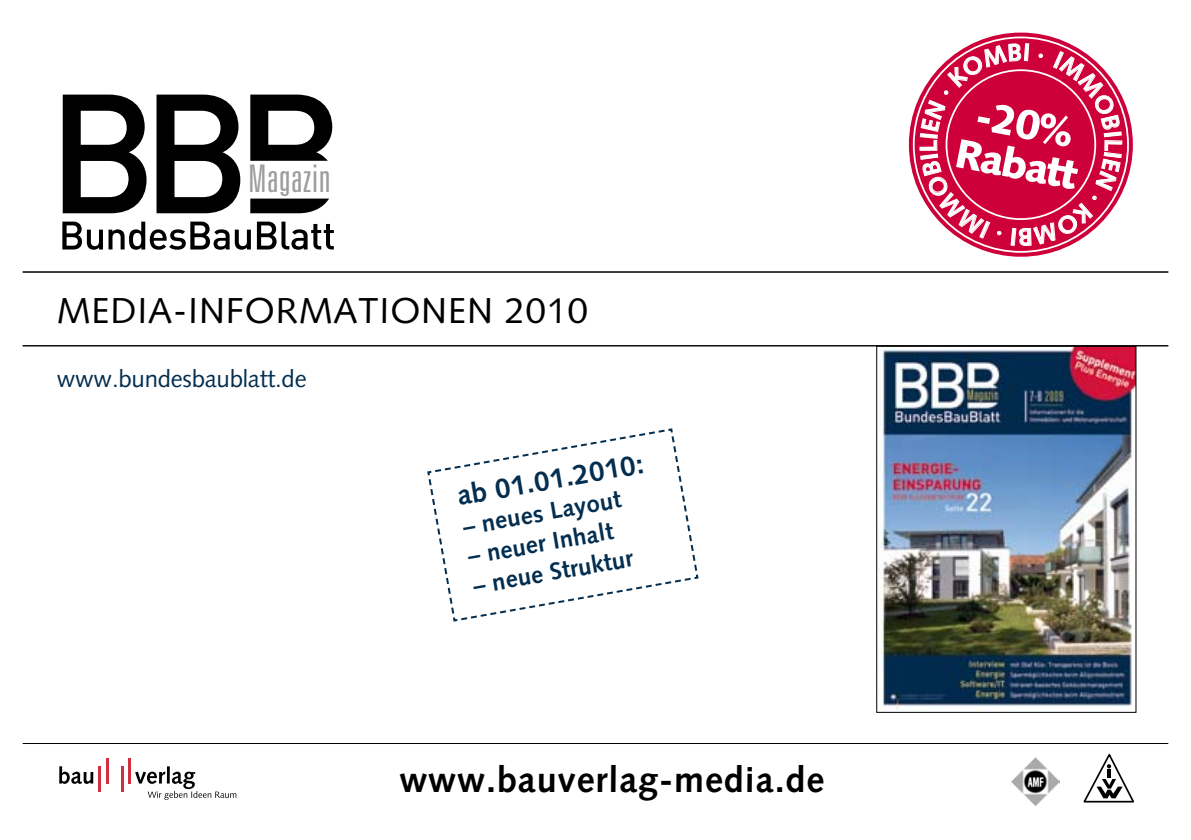
<style>
.page{position:relative;width:1191px;height:840px;background:#fff}
.page>*{position:absolute;margin:0;border:0;box-sizing:border-box;transform-origin:0 0}
.t1{font:300 ultra-condensed 38px "Univers LT Std";letter-spacing:.02em;color:#9c9d9f;scale:1.06 1}
.t2{font:36px "Syntax LT Std";letter-spacing:.025em;color:#000}
.t3{font:700 36px "Syntax LT Std";letter-spacing:.025em;color:#000}
.t4{font:700 28px "Syntax LT Std";color:#032e50}
.t5{font:700 24px "Syntax LT Std";color:#032e50}
.t6{font:24px "Syntax LT Std";letter-spacing:-.01em;color:#032e50}
</style>
<div class="page">
<img style="left:878px;top:347px;width:256px;height:363px">
<div style="left:876px;top:345px;width:260px;height:367px;border:1px solid #000"></div>
<svg style="left:59px;top:766px;width:34px;height:17px"></svg>
<hr style="left:167px;top:765px;width:3px;height:18px;background:#000">
<hr style="left:98px;top:765px;width:3px;height:26px;background:#d22d40">
<hr style="left:106px;top:758px;width:3px;height:25px;background:#d22d40">
<hr style="left:121px;top:765px;width:2px;height:26px;background:#d22d40">
<hr style="left:128px;top:758px;width:3px;height:25px;background:#d22d40">
<svg style="left:135px;top:771px;width:101px;height:28px"></svg>
<img style="left:1011px;top:757px;width:48px;height:48px">
<svg style="left:1083px;top:753px;width:51px;height:49px"></svg>
<hr style="left:23px;top:742px;width:1145px;height:1px;background:#000">
<hr style="left:23px;top:271px;width:1145px;height:1px;background:#000">
<hr style="left:23px;top:345px;width:1145px;height:1px;background:#000">
<svg style="left:427px;top:428px;width:272px;height:194px"></svg>
<svg style="left:912px;top:96px;width:217px;height:97px"></svg>
<svg style="left:63px;top:94px;width:83px;height:119px"></svg>
<svg style="left:156px;top:94px;width:84px;height:119px"></svg>
<svg style="left:250px;top:94px;width:82px;height:119px"></svg>
<svg style="left:62px;top:221px;width:272px;height:28px"></svg>
<svg style="left:919px;top:32px;width:203px;height:225px"></svg>
<h1 class="t1" style="left:248px;top:159px;width:79px">Magazin</h1>
<h2 class="t2" style="left:57px;top:288px;width:532px">MEDIA-INFORMATIONEN 2010</h2>
<p class="t6" style="left:57px;top:364px;width:251px">www.bundesbaublatt.de</p>
<p class="t4" style="left:455px;top:479px;width:190px;rotate:-10deg">ab 01.01.2010:</p>
<p class="t5" style="left:460px;top:513px;width:162px;rotate:-10deg">– neues Layout</p>
<p class="t5" style="left:466px;top:542px;width:149px;rotate:-10deg">– neuer Inhalt</p>
<p class="t5" style="left:471px;top:572px;width:164px;rotate:-10deg">– neue Struktur</p>
<h2 class="t3" style="left:399px;top:758px;width:427px">www.bauverlag-media.de</h2>
</div>
